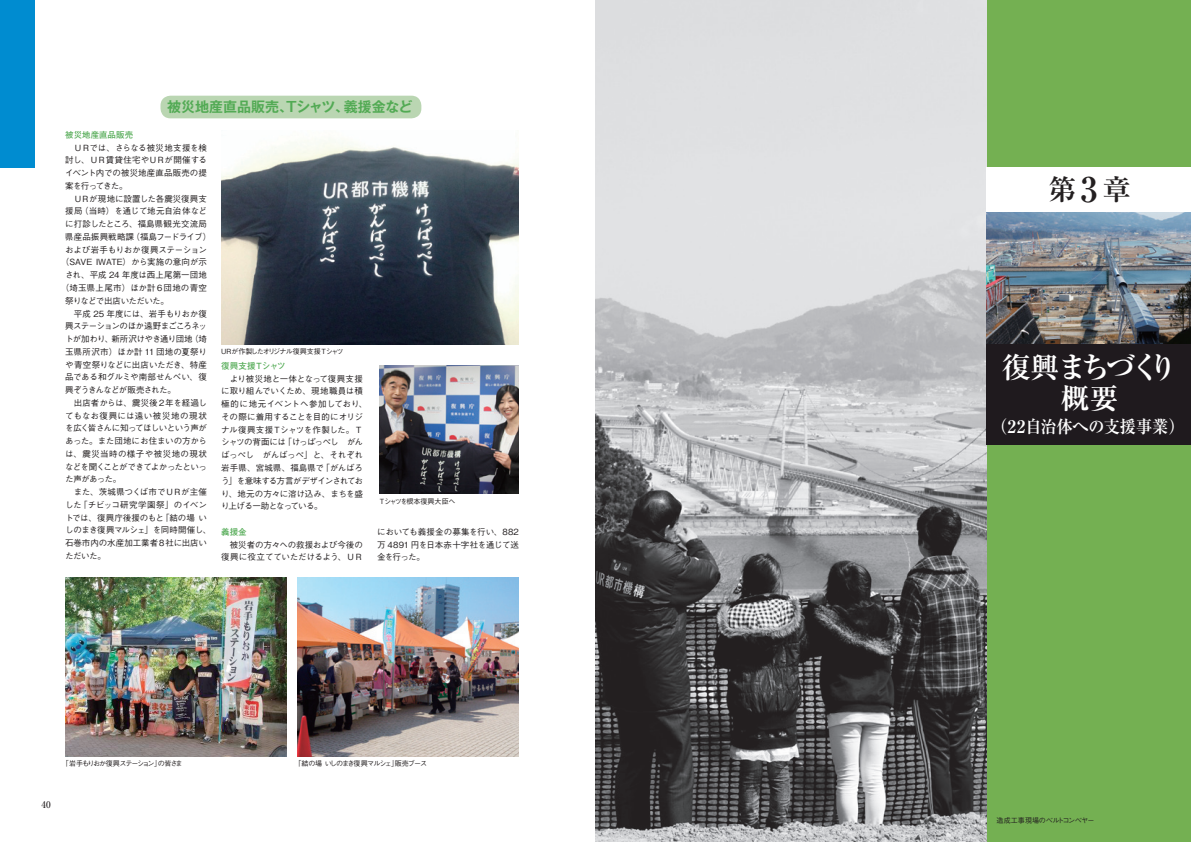
<style>
.page{position:relative;width:1191px;height:842px;background:#fff}
.page>*{position:absolute;margin:0;border:0;box-sizing:border-box;transform-origin:0 0}
.t1{font:700 28.8px/31.9px "Ryumin Pro";letter-spacing:-.12em;color:#fff;text-align:center}
.t2{font:700 28.3px "Ryumin Pro";color:#231f20}
.t3{font:700 17.3px "Ryumin Pro";color:#fff}
.t4{font:700 14px "Gothic MB101 Pro De";color:#52aa54}
.t5{font:500 9.2px "Ryumin Pro";color:#231f20}
.t6{font:500 8.5px/12.8px "Gothic BBB Pro";letter-spacing:-.025em;color:#231f20}
.t7{font:500 8.5px "Gothic BBB Pro";letter-spacing:-.005em;color:#231f20}
.t8{font:500 8.5px "Gothic BBB Pro";letter-spacing:-.065em;color:#231f20}
.t9{font:500 8.5px "Gothic BBB Pro";letter-spacing:.015em;color:#231f20}
.t10{font:500 8.5px "Gothic BBB Pro";letter-spacing:-.07em;color:#231f20}
.t11{font:500 8.5px "Gothic BBB Pro";letter-spacing:-.075em;color:#231f20}
.t12{font:500 8.5px "Gothic BBB Pro";letter-spacing:-.05em;color:#231f20}
.t13{font:500 8.5px "Gothic BBB Pro";letter-spacing:.005em;color:#231f20}
.t14{font:500 8.5px "Gothic BBB Pro";color:#231f20}
.t15{font:500 8.5px "Gothic BBB Pro";letter-spacing:.01em;color:#231f20}
.t16{font:500 8.5px "Gothic BBB Pro";letter-spacing:.05em;color:#231f20}
.t17{font:500 8.5px "Gothic BBB Pro";letter-spacing:.045em;color:#231f20}
.t18{font:500 8.5px "Gothic BBB Pro";letter-spacing:-.085em;color:#231f20}
.t19{font:500 8.5px "Gothic BBB Pro";letter-spacing:-.06em;color:#231f20}
.t20{font:700 8.5px "Futo Go B101 Pro";letter-spacing:.005em;color:#52aa54}
.t21{font:500 8.5px "Gothic BBB Pro";letter-spacing:-.09em;color:#231f20}
.t22{font:500 7.1px "Gothic BBB Pro";letter-spacing:-.04em;color:#231f20}
.t23{font:500 7.1px "Gothic BBB Pro";letter-spacing:-.125em;color:#231f20}
.t24{font:500 7.1px "Gothic BBB Pro";letter-spacing:-.15em;color:#231f20}
.t25{font:500 7.1px "Gothic BBB Pro";letter-spacing:-.055em;color:#231f20}
.s1{font-family:"Futo Go B101 Pro";font-weight:700;color:#52aa54}
.s2{font-size:34px}
</style>
<div class="page">
<div style="left:0;top:0;width:34px;height:167px;background:#008cd0"></div>
<div style="left:160px;top:96px;width:261px;height:22px;background:#bad6b2;border-radius:10px"></div>
<img style="left:298px;top:577px;width:221px;height:179px">
<img style="left:65px;top:577px;width:221px;height:179px">
<img style="left:380px;top:365px;width:139px;height:129px">
<img style="left:221px;top:139px;width:298px;height:205px">
<div style="left:986px;top:0;width:205px;height:842px;background:#74b052"></div>
<img style="left:595px;top:0;width:391px;height:842px">
<img style="left:986px;top:212px;width:205px;height:132px">
<div style="left:986px;top:167px;width:205px;height:45px;background:#fff"></div>
<div style="left:986px;top:344px;width:205px;height:101px;background:#1f1a1e"></div>
<p class="t4" style="left:167px;top:95px;width:247px">被災地産直品販売、Ｔシャツ、義援金など</p>
<p class="t20" style="left:65px;top:128px;width:70px">被災地産直品販売</p>
<p class="t6" style="left:65px;top:140px;width:143px">　ＵＲでは、さらなる被災地支援を検</p>
<p class="t6" style="left:65px;top:153px;width:143px">討し、ＵＲ賃貸住宅やＵＲが開催する</p>
<p class="t13" style="left:65px;top:166px;width:143px">イベント内での被災地産直品販売の提</p>
<p class="t21" style="left:65px;top:179px;width:64px">案を行ってきた。</p>
<p class="t6" style="left:65px;top:191px;width:143px">　ＵＲが現地に設置した各震災復興支</p>
<p class="t6" style="left:65px;top:204px;width:143px">援局（当時）を通じて地元自治体など</p>
<p class="t14" style="left:65px;top:217px;width:143px">に打診したところ、福島県観光交流局</p>
<p class="t7" style="left:65px;top:230px;width:147px">県産品振興戦略課（福島フードライブ）</p>
<p class="t6" style="left:65px;top:242px;width:143px">および岩手もりおか復興ステーション</p>
<p class="t7" style="left:61px;top:255px;width:147px">（SAVE IWATE）から実施の意向が示</p>
<p class="t7" style="left:65px;top:268px;width:143px">され、平成 24 年度は西上尾第一団地</p>
<p class="t9" style="left:61px;top:281px;width:147px">（埼玉県上尾市）ほか計６団地の青空</p>
<p class="t19" style="left:65px;top:294px;width:105px">祭りなどで出店いただいた。</p>
<p class="t6" style="left:65px;top:306px;width:143px">　平成 25 年度には、岩手もりおか復</p>
<p class="t10" style="left:65px;top:319px;width:143px">興ステーションのほか遠野まごころネッ</p>
<p class="t8" style="left:65px;top:332px;width:143px">トが加わり、新所沢けやき通り団地（埼</p>
<p class="t9" style="left:65px;top:345px;width:143px">玉県所沢市）ほか計 11 団地の夏祭り</p>
<p class="t6" style="left:65px;top:357px;width:143px">や青空祭りなどに出店いただき、特産</p>
<p class="t6" style="left:65px;top:370px;width:143px">品である和グルミや南部せんべい、復</p>
<p class="t18" style="left:65px;top:383px;width:112px">興ぞうきんなどが販売された。</p>
<p class="t6" style="left:65px;top:395px;width:143px">　出店者からは、震災後２年を経過し</p>
<p class="t16" style="left:65px;top:408px;width:143px">てもなお復興には遠い被災地の現状</p>
<p class="t8" style="left:65px;top:421px;width:143px">を広く皆さんに知ってほしいという声が</p>
<p class="t6" style="left:65px;top:433px;width:143px">あった。また団地にお住まいの方から</p>
<p class="t17" style="left:65px;top:447px;width:143px">は、震災当時の様子や被災地の現状</p>
<p class="t11" style="left:65px;top:460px;width:143px">などを聞くことができてよかったといっ</p>
<p class="t6" style="left:65px;top:472px;width:58px">た声があった。</p>
<p class="t6" style="left:65px;top:484px;width:143px">　また、茨城県つくば市でＵＲが主催</p>
<p class="t15" style="left:65px;top:498px;width:143px">した「チビッコ研究学園祭」のイベン</p>
<p class="t6" style="left:65px;top:510px;width:143px">トでは、復興庁後援のもと「結の場 い</p>
<p class="t12" style="left:65px;top:523px;width:147px">しのまき復興マルシェ」を同時開催し、</p>
<p class="t6" style="left:65px;top:535px;width:143px">石巻市内の水産加工業者８社に出店い</p>
<p class="t6" style="left:65px;top:548px;width:42px">ただいた。</p>
<p class="t22" style="left:221px;top:345px;width:124px">URが作製したオリジナル復興支援Tシャツ</p>
<p class="t6" style="left:221px;top:358px;width:147px"><span class="s1">復興支援Ｔシャツ<br></span>　より被災地と一体となって復興支援に取り組んでいくため、現地職員は積極的に地元イベントへ参加しており、その際に着用することを目的にオリジナル復興支援Ｔシャツを作製した。Ｔシャツの背面には「けっぱっぺし　がんばっぺし　がんばっぺ」と、それぞれ岩手県、宮城県、福島県で「がんばろう」を意味する方言がデザインされており、地元の方々に溶け込み、まちを盛り上げる一助となっている。</p>
<p class="t6" style="left:221px;top:524px;width:143px"><span class="s1">義援金<br></span>　被災者の方々への救援および今後の復興に役立てていただけるよう、ＵＲ</p>
<p class="t6" style="left:377px;top:524px;width:143px;text-align:justify">においても義援金の募集を行い、882万 4891 円を日本赤十字社を通じて送金を行った。</p>
<p class="t22" style="left:380px;top:496px;width:77px">Tシャツを根本復興大臣へ</p>
<p class="t5" style="left:42px;top:797px;width:11px">40</p>
<p class="t24" style="left:62px;top:757px;width:122px">「岩手もりおか復興ステーション」の皆さま</p>
<p class="t23" style="left:294px;top:757px;width:134px">「結の場いしのまき復興マルシェ」販売ブース</p>
<p class="t2" style="left:1047px;top:167px;width:85px">第<span class="s2">3</span>章</p>
<p class="t1" style="left:1001px;top:349px;width:177px">復興まちづくり概要</p>
<p class="t3" style="left:990px;top:413px;width:197px">（22自治体への支援事業）</p>
<p class="t25" style="left:996px;top:815px;width:99px">造成工事現場のベルトコンベヤー</p>
</div>
